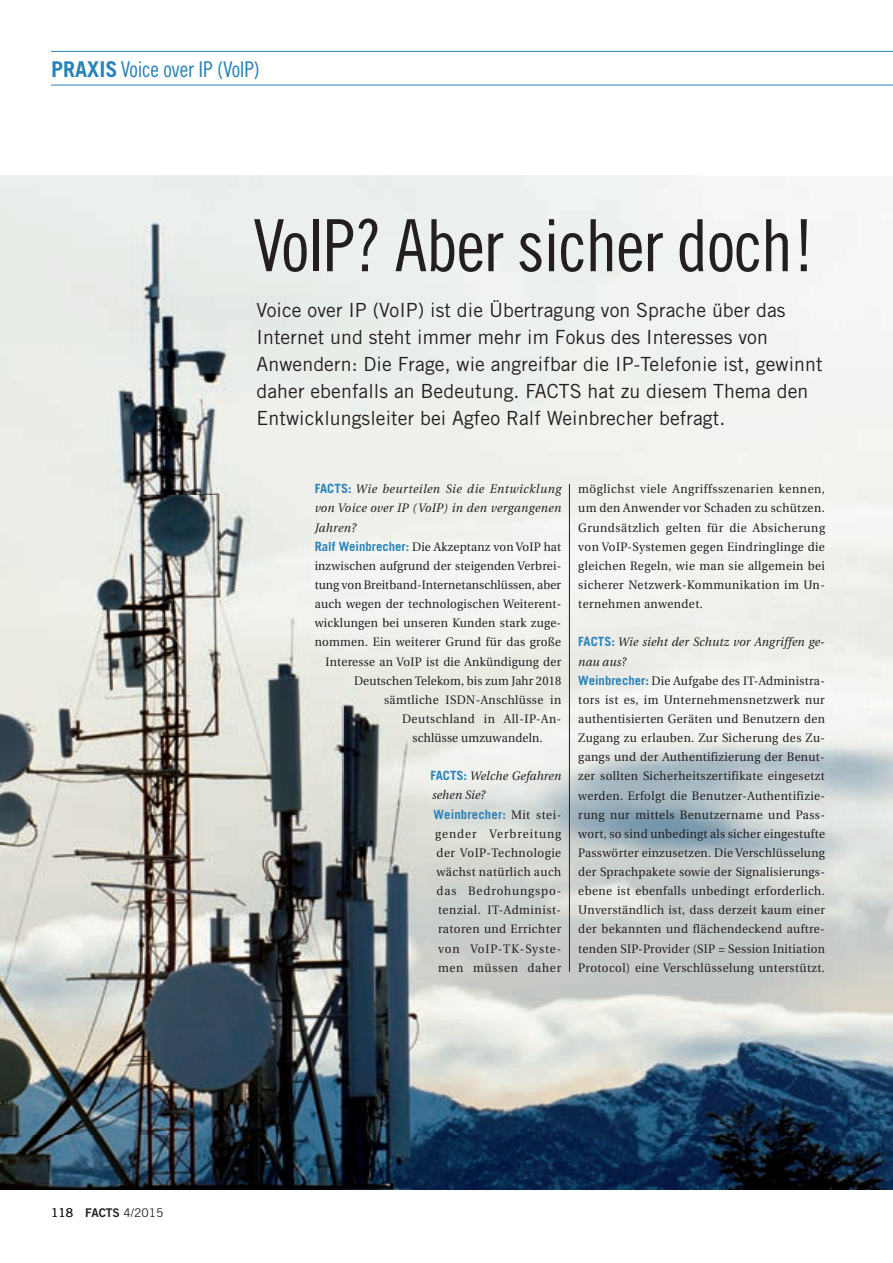
<style>
.page{position:relative;width:893px;height:1263px;background:#fff}
.page>*{position:absolute;margin:0;border:0;box-sizing:border-box;transform-origin:0 0}
.t1{font:72px "Trade Gothic Cond Eighteen";letter-spacing:-.015em;color:#231f20}
.t2{font:21.75px "Trade Gothic Cond Eighteen";letter-spacing:-.01em;color:#2a83b7}
.t3{font:19.5px/27px "Trade Gothic";letter-spacing:.005em;color:#231f20}
.t4{font:700 12.75px "Trade Gothic";letter-spacing:.015em;color:#2a83b7}
.t5{font:12.3px/19.2px "Utopia";letter-spacing:.025em;color:#231f20;text-align:justify;scale:.95 1}
.t6{font:italic 12.3px/19.2px "Utopia";letter-spacing:.035em;color:#231f20;scale:.95 1}
.t7{font:12.3px "Utopia";letter-spacing:.045em;color:#231f20;scale:.95 1}
.t8{font:12px "Trade Gothic";color:#231f20}
.s1{font-family:"Trade Gothic";font-weight:700}
.s2{font-family:"Trade Gothic Bold Two"}
.s3{font-family:"Trade Gothic";font-weight:700;font-style:normal;font-size:12.75px;color:#2a83b7}
.s4{font-family:"Trade Gothic";font-weight:700;font-size:12.75px;color:#2a83b7}
.s5{font-family:"Utopia";font-weight:400;font-size:12.3px;color:#231f20}
.s6{font-style:italic}
</style>
<div class="page">
<img style="left:0;top:176px;width:893px;height:1013px">
<hr style="left:51px;top:51px;width:842px;height:1px;background:#2a83b7">
<hr style="left:51px;top:85px;width:842px;height:1px;background:#2a83b7">
<hr style="left:569px;top:484px;width:1px;height:488px;background:#231f20">
<h2 class="t2" style="left:51px;top:56px;width:210px"><span class="s1">PRAXIS</span> Voice over IP (VoIP)</h2>
<h1 class="t1" style="left:253px;top:203px;width:564px">VoIP? Aber sicher doch!</h1>
<p class="t3" style="left:256px;top:296px;width:568px">Voice over IP (VoIP) ist die Übertragung von Sprache über das Internet und steht immer mehr im Fokus des Interesses von Anwendern: Die Frage, wie angreifbar die IP-Telefonie ist, gewinnt daher ebenfalls an Bedeutung. FACTS hat zu diesem Thema den Entwicklungsleiter bei Agfeo Ralf Weinbrecher befragt.</p>
<p class="t8" style="left:51px;top:1206px;width:114px">118 <span class="s2">FACTS</span> 4/2015</p>
<p class="t6" style="left:315px;top:480px;width:261px"><span class="s3">FACTS:</span> Wie beurteilen Sie die Entwicklung</p>
<p class="t6" style="left:315px;top:499px;width:261px">von Voice over IP (VoIP) in den vergangenen</p>
<p class="t6" style="left:315px;top:518px;width:45px">Jahren?</p>
<p class="t5" style="left:315px;top:537px;width:261px"><span class="s4">Ralf Weinbrecher:</span> Die Akzeptanz von VoIP hat</p>
<p class="t5" style="left:315px;top:556px;width:261px">inzwischen aufgrund der steigenden Verbrei-</p>
<p class="t5" style="left:315px;top:575px;width:261px">tung von Breitband-Internetanschlüssen, aber</p>
<p class="t5" style="left:315px;top:595px;width:261px">auch wegen der technologischen Weiterent-</p>
<p class="t5" style="left:315px;top:614px;width:261px">wicklungen bei unseren Kunden stark zuge-</p>
<p class="t5" style="left:315px;top:633px;width:261px">nommen. Ein weiterer Grund für das große</p>
<p class="t5" style="left:326px;top:652px;width:250px">Interesse an VoIP ist die Ankündigung der</p>
<p class="t5" style="left:354px;top:671px;width:220px">Deutschen Telekom, bis zum Jahr 2018</p>
<p class="t5" style="left:384px;top:690px;width:188px">sämtliche ISDN-Anschlüsse in</p>
<p class="t7" style="left:402px;top:712px;width:169px">Deutschland in All-IP-An-</p>
<p class="t5" style="left:413px;top:728px;width:138px">schlüsse umzuwandeln.</p>
<p class="t6" style="left:431px;top:767px;width:139px"><span class="s3">FACTS:</span> Welche Gefahren sehen Sie?</p>
<p class="t4" style="left:434px;top:806px;width:129px">Weinbrecher: <span class="s5">Mit stei-</span></p>
<p class="t5" style="left:435px;top:824px;width:134px">gender Verbreitung der VoIP-Technologie wächst natürlich auch das Bedrohungspo&shy;tenzial. IT-Administ&shy;ratoren und Errichter von VoIP-TK-Syste&shy;men müssen daher</p>
<p class="t5" style="left:578px;top:480px;width:261px">möglichst viele Angriffsszenarien kennen, um den Anwender vor Schaden zu schützen.<br>Grundsätzlich gelten für die Absicherung von VoIP-Systemen gegen Eindringlinge die gleichen Regeln, wie man sie allgemein bei sicherer Netzwerk-Kommunikation im Un&shy;ternehmen anwendet.</p>
<p class="t5" style="left:578px;top:633px;width:261px;text-align:left"><span class="s4">FACTS:</span> <span class="s6">Wie sieht der Schutz vor Angriffen ge&shy;nau aus?<br></span><span class="s4">Weinbrecher:</span> Die Aufgabe des IT-Administra&shy;tors ist es, im Unternehmensnetzwerk nur authentisierten Geräten und Benutzern den Zugang zu erlauben. Zur Sicherung des Zu&shy;gangs und der Authentifizierung der Benut&shy;zer sollten Sicherheitszertifikate eingesetzt werden. Erfolgt die Benutzer-Authentifizie&shy;rung nur mittels Benutzername und Pass&shy;wort, so sind unbedingt als sicher eingestufte Passwörter einzusetzen. Die Verschlüsselung der Sprachpakete sowie der Signalisierungs&shy;ebene ist ebenfalls unbedingt erforderlich.<br>Unverständlich ist, dass derzeit kaum einer der bekannten und flächendeckend auftre&shy;tenden SIP-Provider (SIP = Session Initiation Protocol) eine Verschlüsselung unterstützt.</p>
</div>
